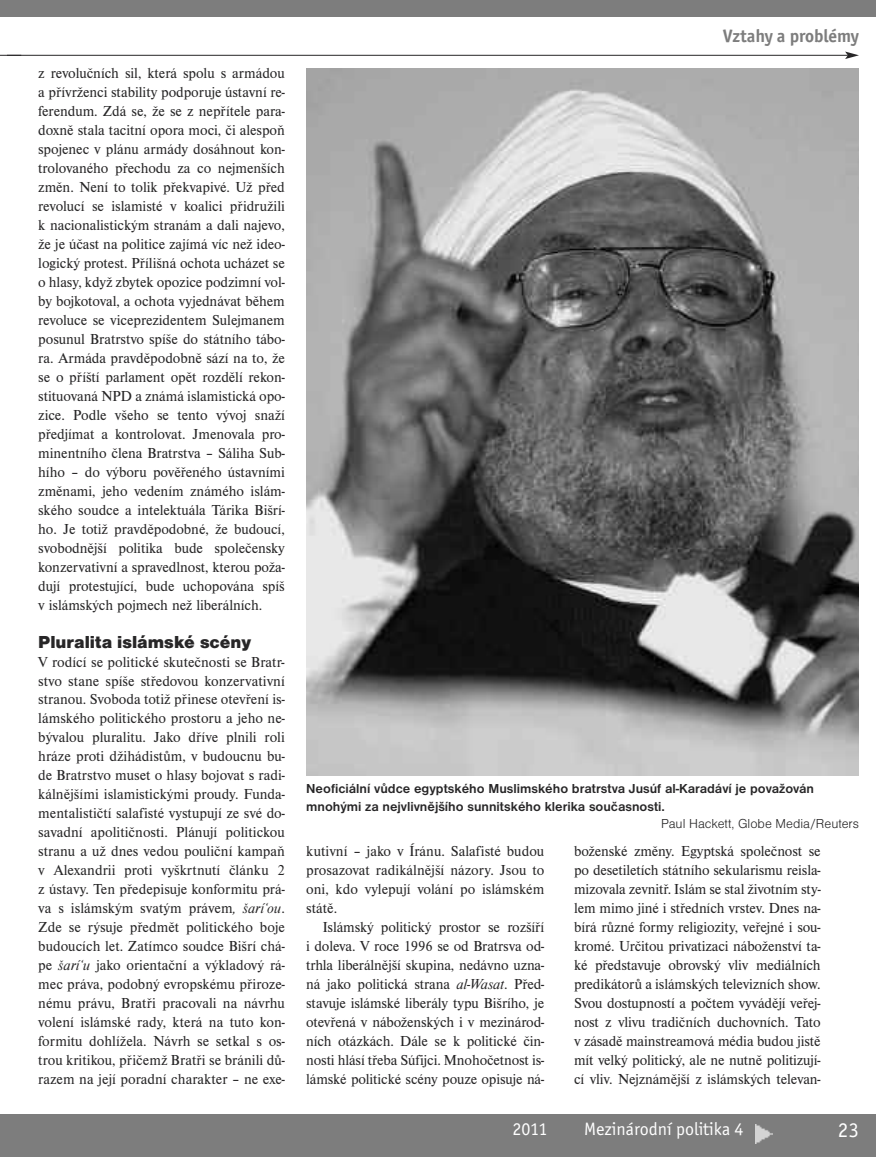
<style>
.page{position:relative;width:876px;height:1157px;background:#fff}
.page>*{position:absolute;margin:0;border:0;box-sizing:border-box;transform-origin:0 0}
.t1{font:21px "Officina San Itc T";color:#fff}
.t2{font:18px "Officina San Itc T";color:#fff}
.t3{font:18px "Nimbus San DCE Blac";color:#272627}
.t4{font:700 18px "Officina San Itc TCE";color:#7d7d7d}
.t5{font:15px/18.9px "Nimbus Rom DCE";letter-spacing:-.005em;color:#272627;text-align:justify}
.t6{font:700 13.5px/17.2px "Nimbus San DCE";color:#272627}
.t7{font:13.5px "Nimbus San DCE Ligh";color:#272627}
.s1{font-style:italic}
</style>
<div class="page">
<div style="left:0;top:1114px;width:876px;height:43px;background:#7d7d7d"></div>
<div style="left:0;top:0;width:876px;height:17px;background:#7d7d7d"></div>
<img style="left:756px;top:1124px;width:17px;height:19px">
<hr style="left:7px;top:55px;width:841px;height:1px;background:#272627">
<svg style="left:845px;top:52px;width:14px;height:7px"></svg>
<img style="left:306px;top:68px;width:553px;height:707px">
<p class="t5" style="left:38px;top:63px;width:248px">z revolučních sil, která spolu s armádou a přívrženci stability podporuje ústavní re&shy;ferendum. Zdá se, že se z nepřítele para&shy;doxně stala tacitní opora moci, či alespoň spojenec v plánu armády dosáhnout kon&shy;trolovaného přechodu za co nejmenších změn. Není to tolik překvapivé. Už před revolucí se islamisté v koalici přidružili k nacionalistickým stranám a dali najevo, že je účast na politice zajímá víc než ideo&shy;logický protest. Přílišná ochota ucházet se o hlasy, když zbytek opozice podzimní vol&shy;by bojkotoval, a ochota vyjednávat během revoluce se viceprezidentem Sulejmanem posunul Bratrstvo spíše do státního tábo&shy;ra. Armáda pravděpodobně sází na to, že se o příští parlament opět rozdělí rekon&shy;stituovaná NPD a známá islamistická opo&shy;zice. Podle všeho se tento vývoj snaží předjímat a kontrolovat. Jmenovala pro&shy;minentního člena Bratrstva – Sáliha Sub&shy;hího – do výboru pověřeného ústavními změnami, jeho vedením známého islám&shy;ského soudce a intelektuála Tárika Bišrí&shy;ho. Je totiž pravděpodobné, že budoucí, svobodnější politika bude společensky konzervativní a spravedlnost, kterou poža&shy;dují protestující, bude uchopována spíš v islámských pojmech než liberálních.</p>
<p class="t3" style="left:38px;top:631px;width:214px">Pluralita islámské scény</p>
<p class="t5" style="left:38px;top:652px;width:248px">V rodící se politické skutečnosti se Bratr&shy;stvo stane spíše středovou konzervativní stranou. Svoboda totiž přinese otevření is&shy;lámského politického prostoru a jeho ne&shy;bývalou pluralitu. Jako dříve plnili roli hráze proti džihádistům, v budoucnu bu&shy;de Bratrstvo muset o hlasy bojovat s radi&shy;kálnějšími islamistickými proudy. Funda&shy;mentalističtí salafisté vystupují ze své do&shy;savadní apolitičnosti. Plánují politickou stranu a už dnes vedou pouliční kampaň v Alexandrii proti vyškrtnutí článku 2 z ústavy. Ten předepisuje konformitu prá&shy;va s islámským svatým právem<span class="s1">, šarí‘ou</span>.<br>Zde se rýsuje předmět politického boje budoucích let. Zatímco soudce Bišrí chá&shy;pe <span class="s1">šarí‘u</span> jako orientační a výkladový rá&shy;mec práva, podobný evropskému přiroze&shy;nému právu, Bratři pracovali na návrhu volení islámské rady, která na tuto kon&shy;formitu dohlížela. Návrh se setkal s os&shy;trou kritikou, přičemž Bratři se bránili dů&shy;razem na její poradní charakter – ne exe-</p>
<p class="t4" style="left:723px;top:25px;width:137px">Vztahy a problémy</p>
<p class="t6" style="left:306px;top:780px;width:509px">Neoficiální vůdce egyptského Muslimského bratrstva Jusúf al-Karadáví je považován mnohými za nejvlivnějšího sunnitského klerika současnosti.</p>
<p class="t7" style="left:661px;top:815px;width:199px">Paul Hackett, Globe Media/Reuters</p>
<p class="t5" style="left:574px;top:842px;width:248px">boženské změny. Egyptská společnost se po desetiletích státního sekularismu reisla&shy;mizovala zevnitř. Islám se stal životním sty&shy;lem mimo jiné i středních vrstev. Dnes na&shy;bírá různé formy religiozity, veřejné i sou&shy;kromé. Určitou privatizaci náboženství ta&shy;ké představuje obrovský vliv mediálních predikátorů a islámských televizních show.<br>Svou dostupností a počtem vyvádějí veřej&shy;nost z vlivu tradičních duchovních. Tato v zásadě mainstreamová média budou jistě mít velký politický, ale ne nutně politizují&shy;cí vliv. Nejznámější z islámských televan-</p>
<p class="t5" style="left:306px;top:842px;width:240px">kutivní – jako v Íránu. Salafisté budou prosazovat radikálnější názory. Jsou to oni, kdo vylepují volání po islámském státě.</p>
<p class="t5" style="left:306px;top:917px;width:240px;text-indent:17px">Islámský politický prostor se rozšíří i doleva. V roce 1996 se od Bratrsva od&shy;trhla liberálnější skupina, nedávno uzna&shy;ná jako politická strana <span class="s1">al-Wasat</span>. Před&shy;stavuje islámské liberály typu Bišrího, je otevřená v náboženských i v mezinárod&shy;ních otázkách. Dále se k politické čin&shy;nosti hlásí třeba Súfijci. Mnohočetnost is&shy;lámské politické scény pouze opisuje ná-</p>
<p class="t2" style="left:513px;top:1118px;width:36px">2011</p>
<p class="t2" style="left:584px;top:1118px;width:161px">Mezinárodní politika 4</p>
<h1 class="t1" style="left:838px;top:1117px;width:22px">23</h1>
</div>
